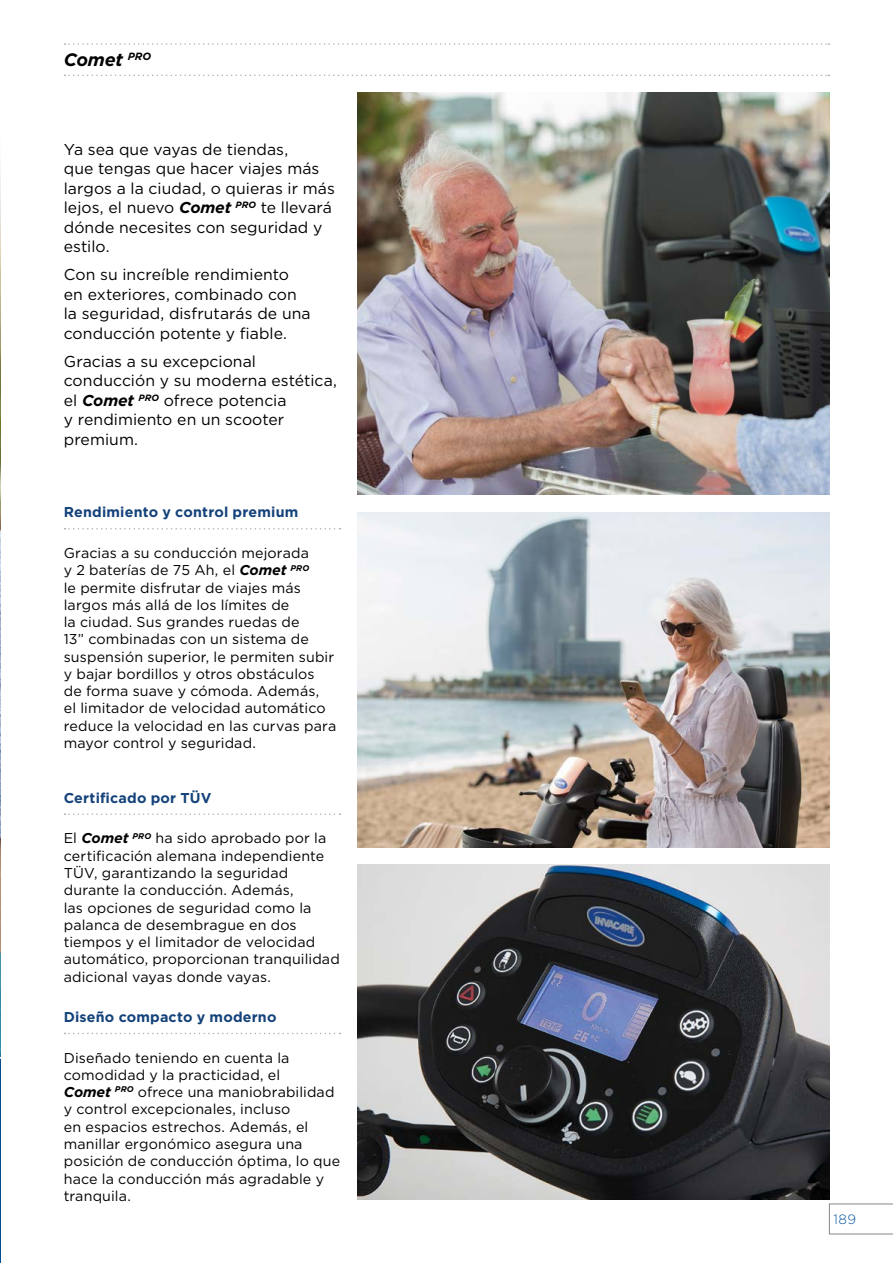
<style>
.page{position:relative;width:893px;height:1263px;background:#fff}
.page>*{position:absolute;margin:0;border:0;box-sizing:border-box;transform-origin:0 0}
.t1{font:italic 700 18px "Gotham";letter-spacing:-.015em;color:#000}
.t2{font:15.75px/19.5px "Gotham";letter-spacing:.005em;color:#000}
.t3{font:14.25px/17.2px "Gotham";letter-spacing:.01em;color:#000}
.t4{font:700 14.25px "Gotham";letter-spacing:.015em;color:#14427a}
.t5{font:300 13.5px "Gotham";color:#0755a0}
.s1{font-weight:700;font-style:italic}
</style>
<div class="page">
<svg style="left:65px;top:43px;width:764px;height:2px"></svg>
<svg style="left:65px;top:75px;width:764px;height:1px"></svg>
<svg style="left:65px;top:528px;width:275px;height:1px"></svg>
<svg style="left:65px;top:813px;width:275px;height:2px"></svg>
<svg style="left:65px;top:1033px;width:275px;height:1px"></svg>
<img style="left:357px;top:92px;width:472px;height:403px">
<img style="left:357px;top:512px;width:472px;height:335px">
<img style="left:357px;top:864px;width:472px;height:335px">
<img style="left:0;top:276px;width:1px;height:674px">
<svg style="left:0;top:169px;width:1px;height:107px"></svg>
<svg style="left:0;top:950px;width:1px;height:313px"></svg>
<svg style="left:829px;top:1204px;width:64px;height:30px"></svg>
<p class="t1" style="left:64px;top:48px;width:89px">Comet <sup>PRO</sup></p>
<p class="t2" style="left:64px;top:139px;width:273px">Ya sea que vayas de tiendas,<br>que tengas que hacer viajes más largos a la ciudad, o quieras ir más lejos, el nuevo <span class="s1">Comet</span> <sup>PRO</sup> te llevará dónde necesites con seguridad y estilo.</p>
<p class="t2" style="left:64px;top:265px;width:248px">Con su increíble rendimiento en exteriores, combinado con la seguridad, disfrutarás de una conducción potente y fiable.</p>
<p class="t2" style="left:64px;top:351px;width:275px">Gracias a su excepcional conducción y su moderna estética, el <span class="s1">Comet</span> <sup>PRO</sup> ofrece potencia<br>y rendimiento en un scooter premium.</p>
<p class="t4" style="left:64px;top:503px;width:236px">Rendimiento y control premium</p>
<p class="t3" style="left:64px;top:544px;width:274px">Gracias a su conducción mejorada<br>y 2 baterías de 75 Ah, el <span class="s1">Comet</span> <sup>PRO<br></sup>le permite disfrutar de viajes más largos más allá de los límites de<br>la ciudad. Sus grandes ruedas de<br>13” combinadas con un sistema de suspensión superior, le permiten subir y bajar bordillos y otros obstáculos<br>de forma suave y cómoda. Además,<br>el limitador de velocidad automático reduce la velocidad en las curvas para mayor control y seguridad.</p>
<p class="t4" style="left:64px;top:788px;width:149px">Certificado por TÜV</p>
<p class="t3" style="left:64px;top:829px;width:278px">El <span class="s1">Comet</span> <sup>PRO</sup> ha sido aprobado por la certificación alemana independiente TÜV, garantizando la seguridad durante la conducción. Además,<br>las opciones de seguridad como la palanca de desembrague en dos tiempos y el limitador de velocidad automático, proporcionan tranquilidad adicional vayas donde vayas.</p>
<p class="t4" style="left:64px;top:1007px;width:214px">Diseño compacto y moderno</p>
<p class="t3" style="left:64px;top:1049px;width:278px">Diseñado teniendo en cuenta la comodidad y la practicidad, el<br><span class="s1">Comet</span> <sup>PRO</sup> ofrece una maniobrabilidad y control excepcionales, incluso<br>en espacios estrechos. Además, el manillar ergonómico asegura una posición de conducción óptima, lo que hace la conducción más agradable y tranquila.</p>
<p class="t5" style="left:834px;top:1211px;width:24px">189</p>
</div>
